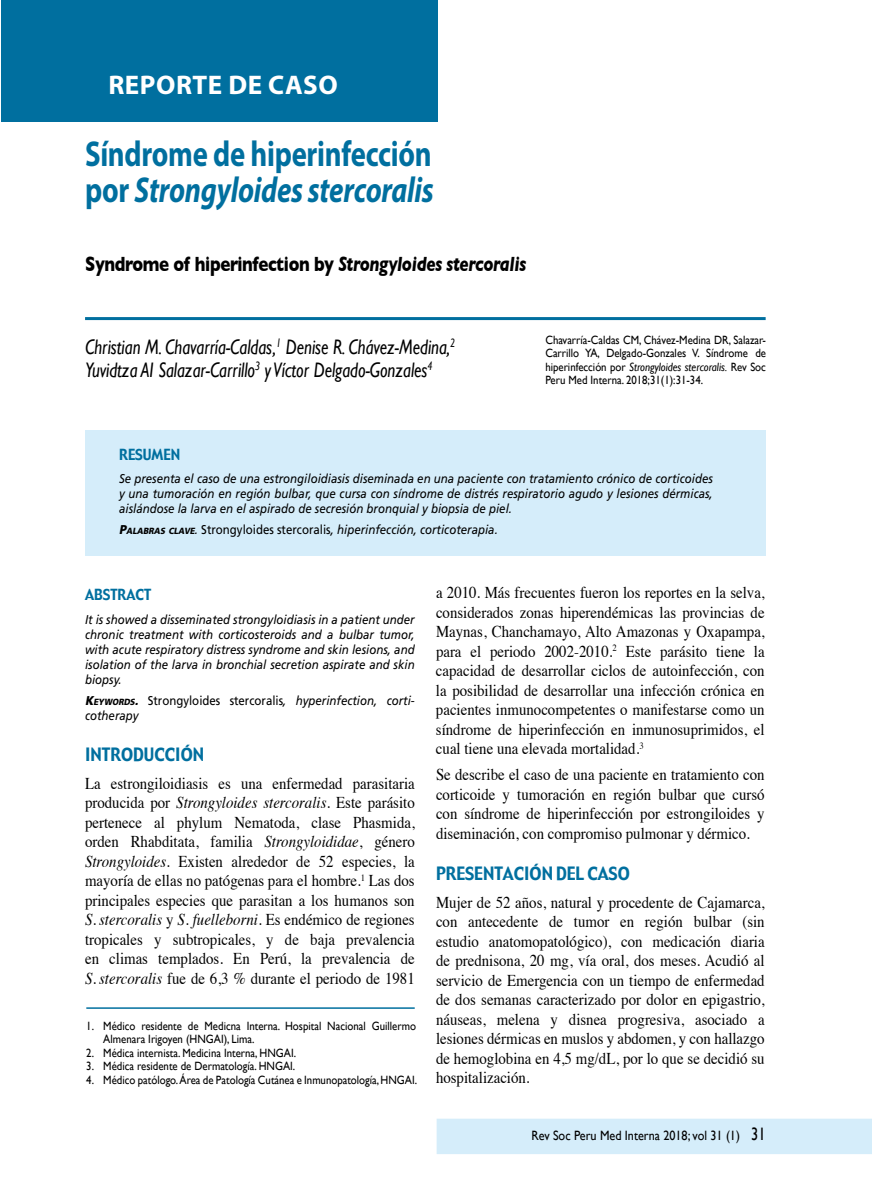
<style>
.page{position:relative;width:872px;height:1191px;background:#fff}
.page>*{position:absolute;margin:0;border:0;box-sizing:border-box;transform-origin:0 0}
.t1{font:700 36px/36px "Myriad Pro";letter-spacing:-.01em;color:#006f9f;scale:.8 1}
.t2{font:700 27px "Myriad Pro";letter-spacing:.02em;color:#fff}
.t3{font:italic 21px/22.5px "Gill Sans";color:#000;scale:.8 1}
.t4{font:700 21px "Gill Sans";letter-spacing:-.02em;color:#000;scale:.8 1}
.t5{font:18px "Gadget";color:#006f9f;scale:.9 1}
.t6{font:16.5px/19.5px "Times";color:#000;text-align:justify;scale:.9 1}
.t7{font:15px "Gadget";color:#006f9f;scale:.9 1}
.t8{font:13.5px "Gill Sans";color:#000;scale:.9 1}
.t9{font:italic 12.75px/15px "Frutiger";color:#000;text-align:justify;scale:.9 1}
.t10{font:12px/13.5px "Gill Sans";color:#000;text-align:justify;scale:.9 1}
.s1{font-style:italic}
.s2{font-weight:900}
.s3{font-weight:900;font-size:8.85px}
.s4{font-style:normal}
.s5{font-size:18px}
</style>
<div class="page">
<div style="left:436px;top:1118px;width:436px;height:36px;background:#d5edfa"></div>
<div style="left:85px;top:431px;width:680px;height:125px;background:#d5edfa"></div>
<hr style="left:85px;top:317px;width:680px;height:3px;background:#006f9f">
<div style="left:2px;top:0;width:436px;height:121px;background:#006f9f"></div>
<hr style="left:86px;top:1007px;width:329px;height:1px;background:#006f9f">
<h2 class="t2" style="left:108px;top:67px;width:231px">REPORTE DE CASO</h2>
<h1 class="t1" style="left:85px;top:135px;width:437px">Síndrome de hiperinfección por <span class="s1">Strongyloides stercoralis</span></h1>
<p class="t4" style="left:85px;top:252px;width:553px">Syndrome of hiperinfection by <span class="s1">Strongyloides stercoralis</span></p>
<p class="t3" style="left:85px;top:336px;width:464px">Christian M. Chavarría-Caldas,<sup>1</sup> Denise R. Chávez-Medina,<sup>2<br></sup>Yuvidtza AI Salazar-Carrillo<sup>3</sup> y Víctor Delgado-Gonzales<sup>4</sup></p>
<p class="t10" style="left:545px;top:333px;width:247px">Chavarría-Caldas CM, Chávez-Medina DR, Salazar-Carrillo YA, Delgado-Gonzales V. Síndrome de hiperinfección por <span class="s1">Strongyloides stercoralis.</span> Rev Soc Peru Med Interna. 2018;31(1):31-34.</p>
<p class="t7" style="left:119px;top:444px;width:69px">RESUMEN</p>
<p class="t9" style="left:119px;top:471px;width:661px">Se presenta el caso de una estrongiloidiasis diseminada en una paciente con tratamiento crónico de corticoides y una tumoración en región bulbar, que cursa con síndrome de distrés respiratorio agudo y lesiones dérmicas, aislándose la larva en el aspirado de secresión bronquial y biopsia de piel.</p>
<p class="t9" style="left:119px;top:522px;width:422px"><span class="s2">P</span><span class="s3">ALABRAS CLAVE</span>. <span class="s4">Strongyloides stercoralis</span>, hiperinfección, corticoterapia.</p>
<p class="t7" style="left:85px;top:585px;width:75px">ABSTRACT</p>
<p class="t9" style="left:85px;top:612px;width:368px">It is showed a disseminated strongyloidiasis in a patient under chronic treatment with corticosteroids and a bulbar tumor, with acute respiratory distress syndrome and skin lesions, and isolation of the larva in bronchial secretion aspirate and skin biopsy.</p>
<p class="t9" style="left:85px;top:693px;width:368px"><span class="s2">K</span><span class="s3">EYWORDS</span><span class="s2">.</span> <span class="s4">Strongyloides stercoralis</span>, hyperinfection, corti&shy;cotherapy</p>
<p class="t5" style="left:85px;top:742px;width:134px">INTRODUCCIÓN</p>
<p class="t6" style="left:85px;top:772px;width:368px">La estrongiloidiasis es una enfermedad parasitaria producida por <span class="s1">Strongyloides stercoralis</span>. Este parásito pertenece al phylum Nematoda, clase Phasmida, orden Rhabditata, familia <span class="s1">Strongyloididae</span>, género <span class="s1">Strongyloides</span>. Existen alrededor de 52 especies, la mayoría de ellas no patógenas para el hombre.<sup>1</sup> Las dos principales especies que parasitan a los humanos son <span class="s1">S. stercoralis</span> y <span class="s1">S. fuelleborni</span>. Es endémico de regiones tropicales y subtropicales, y de baja prevalencia en climas templados. En Perú, la prevalencia de <span class="s1">S. stercoralis</span> fue de 6,3 % durante el periodo de 1981</p>
<p class="t10" style="left:103px;top:1018px;width:349px;text-indent:-17px">1. Médico residente de Medicna Interna. Hospital Nacional Guillermo<br>Almenara Irigoyen (HNGAI), Lima.</p>
<p class="t10" style="left:86px;top:1045px;width:234px">2. Médica internista. Medicina Interna, HNGAI.</p>
<p class="t10" style="left:86px;top:1059px;width:234px">3. Médica residente de Dermatología. HNGAI.</p>
<p class="t10" style="left:86px;top:1072px;width:369px">4. Médico patólogo. Área de Patología Cutánea e Inmunopatología, HNGAI.</p>
<p class="t6" style="left:436px;top:581px;width:367px">a 2010. Más frecuentes fueron los reportes en la selva, considerados zonas hiperendémicas las provincias de Maynas, Chanchamayo, Alto Amazonas y Oxapampa, para el periodo 2002-2010.<sup>2</sup> Este parásito tiene la capacidad de desarrollar ciclos de autoinfección, con la posibilidad de desarrollar una infección crónica en pacientes inmunocompetentes o manifestarse como un síndrome de hiperinfección en inmunosuprimidos, el cual tiene una elevada mortalidad.<sup>3</sup></p>
<p class="t6" style="left:436px;top:763px;width:367px">Se describe el caso de una paciente en tratamiento con corticoide y tumoración en región bulbar que cursó con síndrome de hiperinfección por estrongiloides y diseminación, con compromiso pulmonar y dérmico.</p>
<p class="t5" style="left:436px;top:861px;width:217px">PRESENTACIÓN DEL CASO</p>
<p class="t6" style="left:436px;top:891px;width:367px">Mujer de 52 años, natural y procedente de Cajamarca, con antecedente de tumor en región bulbar (sin estudio anatomopatológico), con medicación diaria de prednisona, 20 mg, vía oral, dos meses. Acudió al servicio de Emergencia con un tiempo de enfermedad de dos semanas caracterizado por dolor en epigastrio, náuseas, melena y disnea progresiva, asociado a lesiones dérmicas en muslos y abdomen, y con hallazgo de hemoglobina en 4,5 mg/dL, por lo que se decidió su hospitalización.</p>
<p class="t8" style="left:531px;top:1127px;width:262px">Rev Soc Peru Med Interna 2018; vol 31 (1) <span class="s5">31</span></p>
</div>
